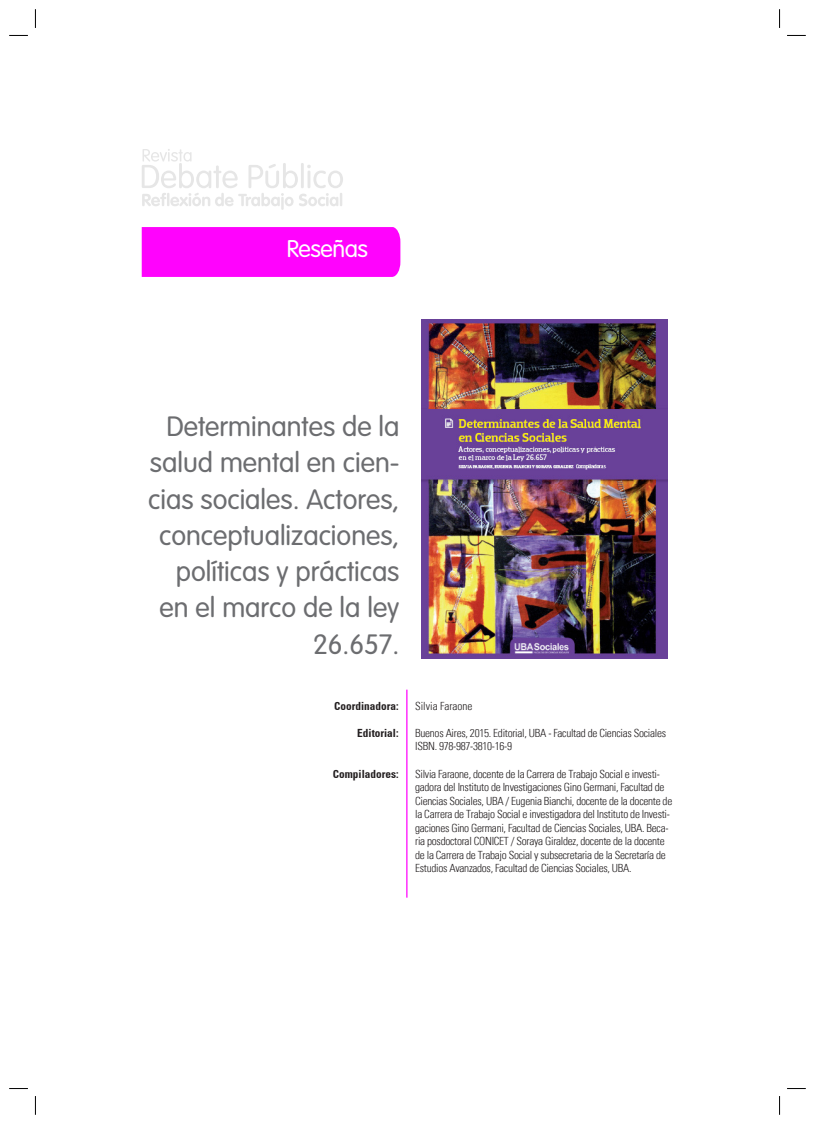
<style>
.page{position:relative;width:815px;height:1124px;background:#fff}
.page>*{position:absolute;margin:0;border:0;box-sizing:border-box;transform-origin:0 0}
.t1{font:300 27.5px/36.2px "VAG Rounded";color:#6c6d70;text-align:right}
.t2{font:300 23.75px "VAG Rounded";letter-spacing:-.02em;color:#fff}
.t3{font:300 condensed 11.25px/13.5px "Univers";letter-spacing:-.025em;color:#231f20}
.t4{font:700 condensed 11.25px "Univers";color:#231f20}
.t5{font:300 condensed 11.25px "Univers";color:#231f20}
</style>
<div class="page">
<svg style="left:142px;top:149px;width:201px;height:61px"></svg>
<div style="left:142px;top:227px;width:258px;height:50px;background:#ff03fd"></div>
<hr style="left:406px;top:689px;width:1px;height:208px;background:#ff03fd">
<img style="left:422px;top:320px;width:245px;height:338px">
<svg style="left:9px;top:35px;width:19px;height:1px"></svg>
<svg style="left:787px;top:35px;width:19px;height:1px"></svg>
<svg style="left:9px;top:1088px;width:19px;height:1px"></svg>
<svg style="left:787px;top:1088px;width:19px;height:1px"></svg>
<svg style="left:35px;top:9px;width:1px;height:19px"></svg>
<svg style="left:35px;top:1096px;width:1px;height:18px"></svg>
<svg style="left:779px;top:9px;width:1px;height:19px"></svg>
<svg style="left:779px;top:1096px;width:1px;height:18px"></svg>
<p class="t2" style="left:287px;top:235px;width:83px">Reseñas</p>
<p class="t1" style="left:148px;top:409px;width:253px">Determinantes de la salud mental en cien&shy;cias sociales. Actores, conceptualizaciones, políticas y prácticas en el marco de la ley<br>26.657.</p>
<p class="t4" style="left:334px;top:699px;width:66px">Coordinadora:</p>
<p class="t4" style="left:357px;top:726px;width:43px">Editorial:</p>
<p class="t4" style="left:333px;top:766px;width:67px">Compiladores:</p>
<p class="t5" style="left:415px;top:699px;width:59px">Silvia Faraone</p>
<p class="t3" style="left:415px;top:726px;width:252px">Buenos Aires, 2015. Editorial, UBA - Facultad de Ciencias Sociales</p>
<p class="t3" style="left:415px;top:739px;width:98px">ISBN. 978-987-3810-16-9</p>
<p class="t3" style="left:415px;top:766px;width:259px">Silvia Faraone, docente de la Carrera de Trabajo Social e investi&shy;gadora del Instituto de Investigaciones Gino Germani, Facultad de Ciencias Sociales, UBA / Eugenia Bianchi, docente de la docente de la Carrera de Trabajo Social e investigadora del Instituto de Investi&shy;gaciones Gino Germani, Facultad de Ciencias Sociales, UBA. Beca&shy;ria posdoctoral CONICET / Soraya Giraldez, docente de la docente de la Carrera de Trabajo Social y subsecretaria de la Secretaría de Estudios Avanzados, Facultad de Ciencias Sociales, UBA.</p>
</div>
